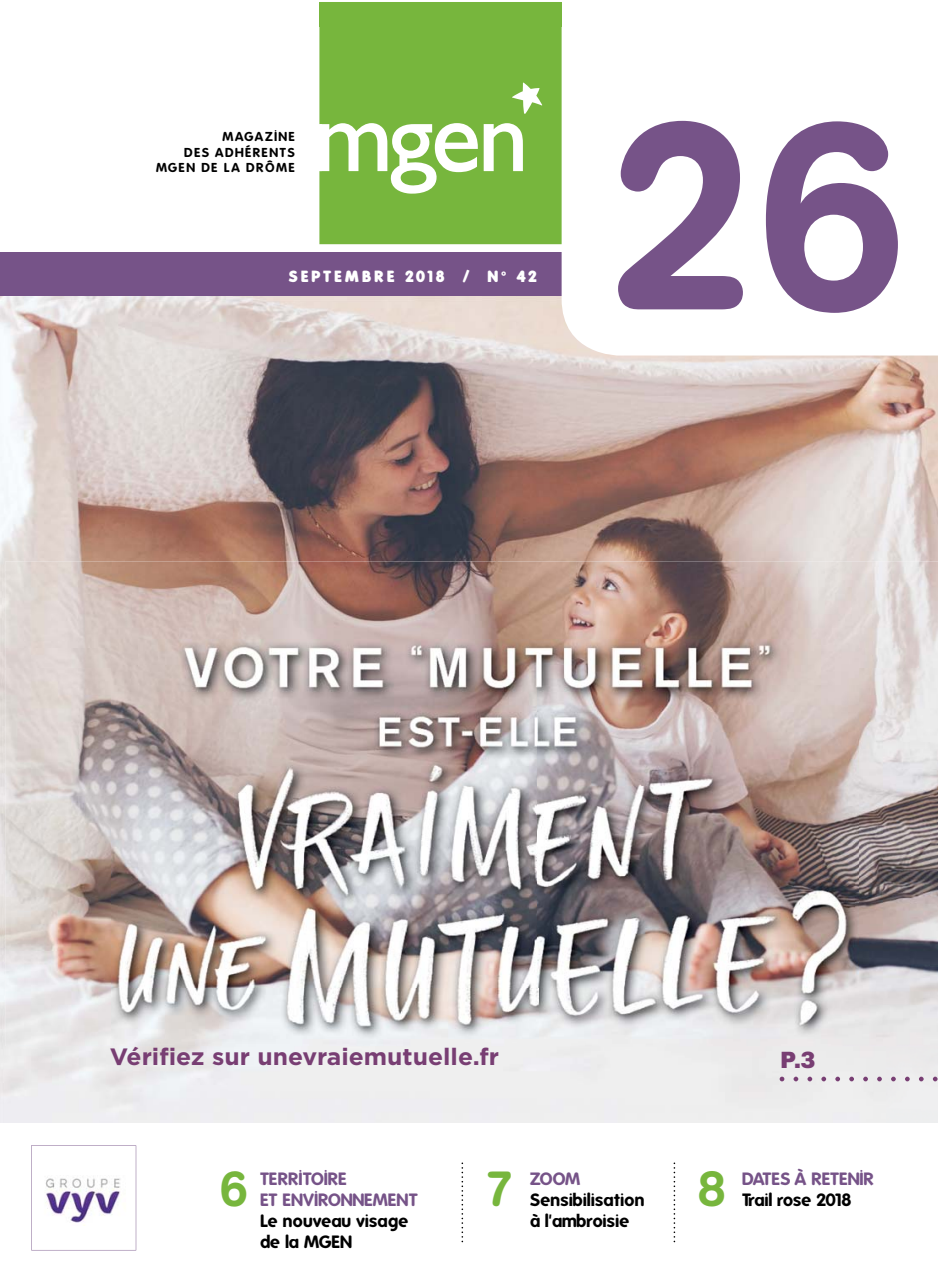
<style>
.page{position:relative;width:939px;height:1276px;background:#fff}
.page>*{position:absolute;margin:0;border:0;box-sizing:border-box;transform-origin:0 0}
.t1{font:500 268.8px "AG Book Rounded";color:#765388}
.t2{font:500 49.88px "AG Book Rounded";color:#77b63d}
.t3{font:700 23.62px "Gotham";color:#783e73;scale:1.04 1}
.t4{font:900 23.62px "Chivo";color:#783e73}
.t5{font:700 17.32px/20.8px "Folks";color:#000}
.t6{font:700 17.32px/20.8px "Folks";color:#765388}
.t7{font:700 17.32px "Folks";letter-spacing:-.03em;color:#000}
.t8{font:900 15.75px "Folks";letter-spacing:.185em;color:#fff}
.t9{font:700 12.6px/15px "Folks";letter-spacing:.11em;color:#000;text-align:right}
</style>
<div class="page">
<img style="left:0;top:296px;width:938px;height:275px">
<img style="left:5px;top:561px;width:933px;height:107px">
<img style="left:5px;top:668px;width:110px;height:378px">
<img style="left:830px;top:668px;width:108px;height:378px">
<img style="left:112px;top:639px;width:746px;height:399px">
<svg style="left:779px;top:1076px;width:159px;height:5px"></svg>
<div style="left:0;top:252px;width:561px;height:44px;background:#765388"></div>
<svg style="left:561px;top:236px;width:377px;height:119px"></svg>
<div style="left:319px;top:2px;width:242px;height:242px;background:#77b63d"></div>
<svg style="left:512px;top:83px;width:30px;height:31px"></svg>
<svg style="left:484px;top:123px;width:39px;height:48px"></svg>
<svg style="left:319px;top:123px;width:159px;height:71px"></svg>
<svg style="left:461px;top:1162px;width:2px;height:80px"></svg>
<svg style="left:673px;top:1162px;width:2px;height:80px"></svg>
<svg style="left:31px;top:1145px;width:105px;height:105px"></svg>
<p class="t9" style="left:156px;top:129px;width:140px">MAGAZINE<br>DES ADHÉRENTS<br>MGEN DE LA DRÔME</p>
<p class="t8" style="left:289px;top:267px;width:249px">SEPTEMBRE 2018 / N° 42</p>
<h1 class="t1" style="left:608px;top:117px;width:299px">26</h1>
<h3 class="t3" style="left:110px;top:1046px;width:376px">Vérifiez sur unevraiemutuelle.fr</h3>
<h3 class="t4" style="left:780px;top:1051px;width:36px">P.3</h3>
<h2 class="t2" style="left:486px;top:1170px;width:29px">7</h2>
<p class="t6" style="left:742px;top:1168px;width:134px">DATES À RETENIR</p>
<p class="t6" style="left:260px;top:1168px;width:159px">TERRITOIRE<br>ET ENVIRONNEMENT</p>
<p class="t5" style="left:260px;top:1209px;width:150px">Le nouveau visage de la MGEN</p>
<h2 class="t2" style="left:698px;top:1170px;width:29px">8</h2>
<h2 class="t2" style="left:220px;top:1170px;width:29px">6</h2>
<p class="t6" style="left:530px;top:1168px;width:52px">ZOOM</p>
<p class="t5" style="left:530px;top:1189px;width:116px">Sensibilisation à l'ambroisie</p>
<p class="t7" style="left:742px;top:1189px;width:111px">Trail rose 2018</p>
</div>
